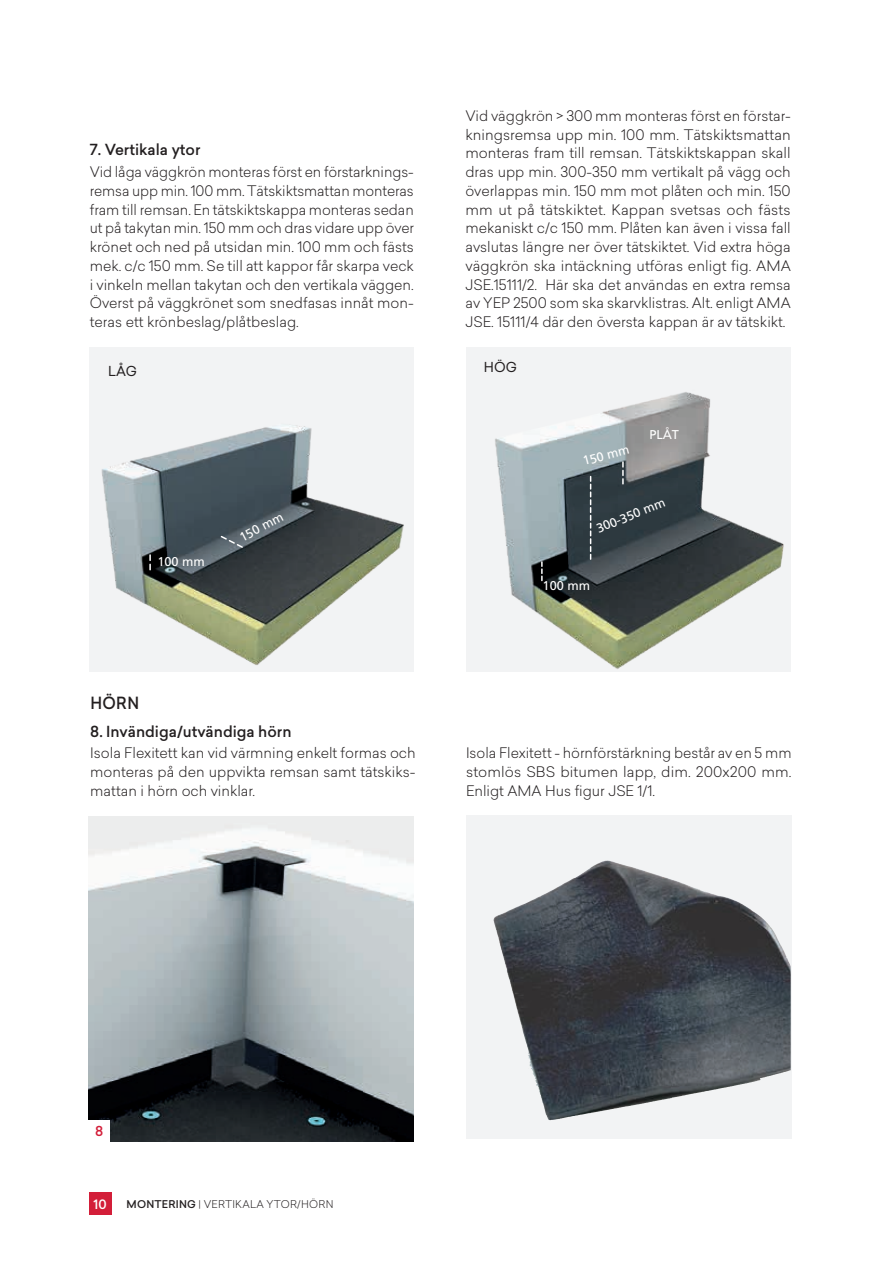
<style>
.page{position:relative;width:893px;height:1263px;background:#fff}
.page>*{position:absolute;margin:0;border:0;box-sizing:border-box;transform-origin:0 0}
.t1{font:500 16.5px "Sailec";color:#231f20;scale:.94 1}
.Subtitle_-_Body_text{font:500 15px "Sailec";color:#231f20}
.Body_text{font:300 14.25px/18.8px "Sailec";color:#231f20;text-align:justify}
.Table__subtitle{font:13.5px "Sailec";color:#231f20}
.Grunnleggende_avsnit{font:500 13.5px "Sailec";color:#d31e39}
.t2{font:12.75px "Frutiger";letter-spacing:-.005em;color:#fff}
.t3{font:500 12.75px "Sailec";color:#fff}
.Body_text-2{font:300 10.5px "Sailec";letter-spacing:.02em;color:#231f20}
.s1{font-weight:500}
</style>
<div class="page">
<div style="left:89px;top:1193px;width:22px;height:22px;background:#d31e39"></div>
<div style="left:466px;top:347px;width:325px;height:324px;background:#f2f3f4"></div>
<img style="left:466px;top:392px;width:325px;height:280px">
<div style="left:90px;top:347px;width:324px;height:324px;background:#f2f3f4"></div>
<img style="left:89px;top:416px;width:325px;height:256px">
<svg style="left:466px;top:815px;width:325px;height:323px"></svg>
<svg style="left:149px;top:555px;width:2px;height:15px"></svg>
<svg style="left:219px;top:534px;width:25px;height:15px"></svg>
<svg style="left:622px;top:462px;width:2px;height:22px"></svg>
<svg style="left:590px;top:476px;width:1px;height:83px"></svg>
<svg style="left:541px;top:562px;width:2px;height:18px"></svg>
<img style="left:89px;top:816px;width:325px;height:325px">
<img style="left:551px;top:861px;width:56px;height:30px">
<div style="left:88px;top:1120px;width:21px;height:21px;background:#fff"></div>
<p class="Subtitle_-_Body_text" style="left:90px;top:139px;width:112px">7. Vertikala ytor</p>
<p class="Body_text" style="left:90px;top:162px;width:326px">Vid låga väggkrön monteras först en förstarknings&shy;remsa upp min. 100 mm. Tätskiktsmattan monteras fram till remsan. En tätskiktskappa monteras sedan ut på takytan min. 150 mm och dras vidare upp över krönet och ned på utsidan min. 100 mm och fästs mek. c/c 150 mm. Se till att kappor får skarpa veck i vinkeln mellan takytan och den vertikala väggen.<br>Överst på väggkrönet som snedfasas innåt mon&shy;teras ett krönbeslag/plåtbeslag.</p>
<p class="Body_text" style="left:465px;top:106px;width:327px">Vid väggkrön &gt; 300 mm monteras först en förstar&shy;kningsremsa upp min. 100 mm. Tätskiktsmattan monteras fram till remsan. Tätskiktskappan skall dras upp min. 300-350 mm vertikalt på vägg och överlappas min. 150 mm mot plåten och min. 150 mm ut på tätskiktet. Kappan svetsas och fästs mekaniskt c/c 150 mm. Plåten kan även i vissa fall avslutas längre ner över tätskiktet. Vid extra höga väggkrön ska intäckning utföras enligt fig. AMA JSE.15111/2. Här ska det användas en extra remsa av YEP 2500 som ska skarvklistras. Alt. enligt AMA JSE. 15111/4 där den översta kappan är av tätskikt.</p>
<p class="Table__subtitle" style="left:108px;top:361px;width:30px">LÅG</p>
<p class="Table__subtitle" style="left:484px;top:358px;width:34px">HÖG</p>
<p class="t2" style="left:157px;top:554px;width:49px">100 mm</p>
<p class="t2" style="left:237px;top:531px;width:49px;rotate:-28deg">150 mm</p>
<p class="t2" style="left:581px;top:454px;width:49px;rotate:-14deg">150 mm</p>
<p class="t2" style="left:649px;top:427px;width:31px">PLÅT</p>
<p class="t2" style="left:594px;top:522px;width:74px;rotate:-22deg">300-350 mm</p>
<p class="t2" style="left:543px;top:578px;width:49px">100 mm</p>
<p class="t1" style="left:90px;top:691px;width:53px">HÖRN</p>
<p class="Subtitle_-_Body_text" style="left:90px;top:720px;width:203px">8. Invändiga/utvändiga hörn</p>
<p class="Body_text" style="left:90px;top:743px;width:327px">Isola Flexitett kan vid värmning enkelt formas och monteras på den uppvikta remsan samt tätskiks&shy;mattan i hörn och vinklar.</p>
<p class="Body_text" style="left:466px;top:743px;width:327px">Isola Flexitett - hörnförstärkning består av en 5 mm stomlös SBS bitumen lapp, dim. 200x200 mm.<br>Enligt AMA Hus figur JSE 1/1.</p>
<p class="Grunnleggende_avsnit" style="left:95px;top:1122px;width:10px">8</p>
<p class="t3" style="left:94px;top:1195px;width:15px">10</p>
<p class="Body_text-2" style="left:127px;top:1196px;width:208px"><span class="s1">MONTERING</span> | VERTIKALA YTOR/HÖRN</p>
</div>
